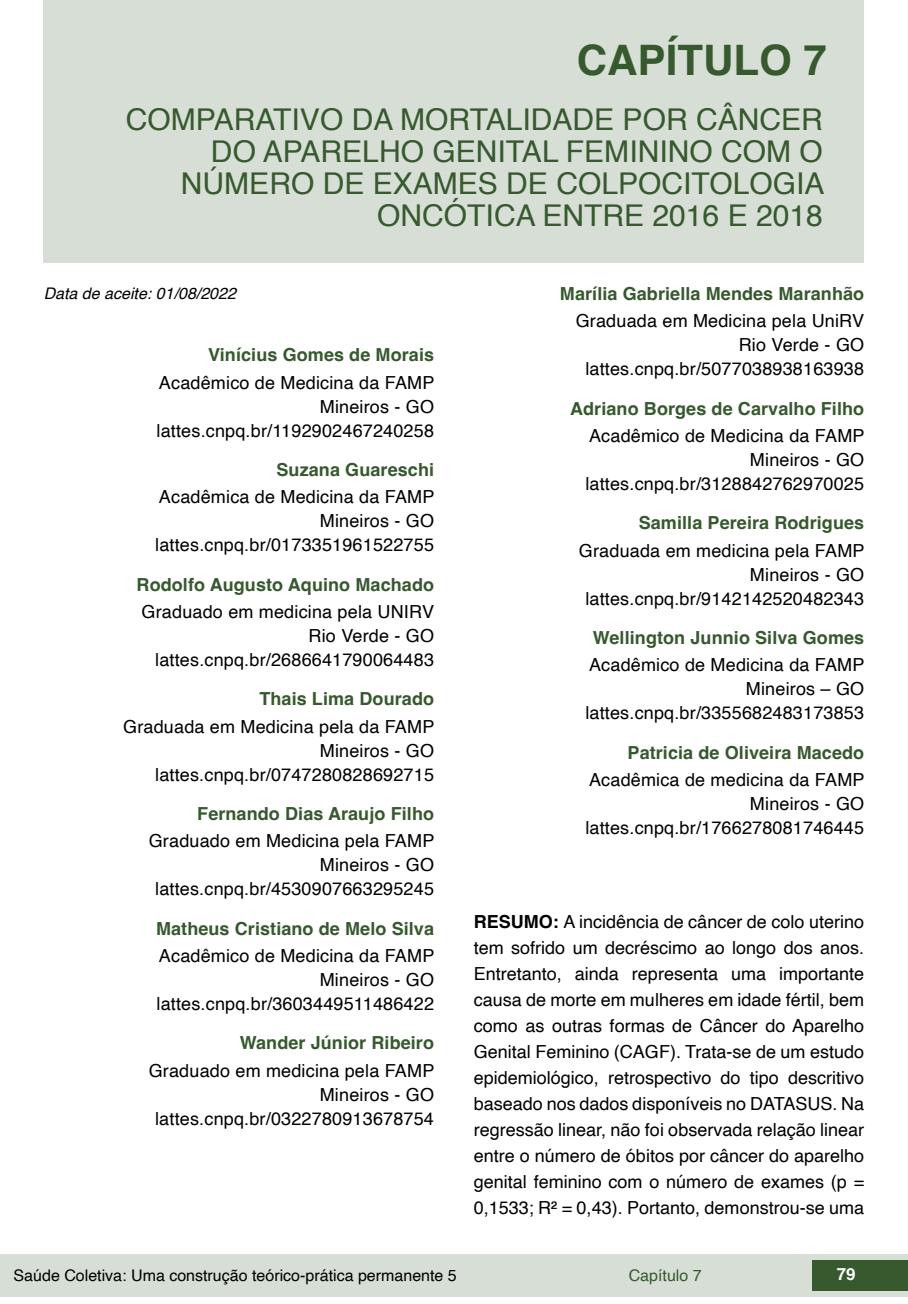
<style>
.page{position:relative;width:908px;height:1304px;background:#fff}
.page>*{position:absolute;margin:0;border:0;box-sizing:border-box;transform-origin:0 0}
.t1{font:700 42px "Helvetica";color:#36592e}
.t2{font:30px/32px "Helvetica";color:#36592e;text-align:right}
.t3{font:18px/24px "Helvetica";letter-spacing:.01em;color:#000;text-align:right}
.t4{font:700 18px "Helvetica";letter-spacing:.005em;color:#36592e}
.t5{font:700 16.8px "Helvetica";color:#fff}
.t6{font:16px "Helvetica";color:#000}
.t7{font:italic 16px "Helvetica";color:#000}
.t8{font:16px "Helvetica";color:#36592e}
.s1{font-weight:700}
</style>
<div class="page">
<div style="left:0;top:1254px;width:906px;height:43px;background:#d7ded5"></div>
<div style="left:812px;top:1261px;width:95px;height:30px;background:#36592e"></div>
<div style="left:44px;top:0;width:819px;height:263px;background:#d7ded5"></div>
<h1 class="t1" style="left:576px;top:35px;width:251px">CAPÍTULO 7</h1>
<h2 class="t2" style="left:126px;top:104px;width:699px">COMPARATIVO DA MORTALIDADE POR CÂNCER DO APARELHO GENITAL FEMININO COM O NÚMERO DE EXAMES DE COLPOCITOLOGIA ONCÓTICA ENTRE 2016 E 2018</h2>
<p class="t7" style="left:44px;top:280px;width:194px">Data de aceite: 01/08/2022</p>
<p class="t4" style="left:208px;top:344px;width:227px">Vinícius Gomes de Morais</p>
<p class="t3" style="left:156px;top:371px;width:279px">Acadêmico de Medicina da FAMP<br>Mineiros - GO lattes.cnpq.br/1192902467240258</p>
<p class="t4" style="left:276px;top:459px;width:159px">Suzana Guareschi</p>
<p class="t3" style="left:155px;top:486px;width:280px">Acadêmica de Medicina da FAMP<br>Mineiros - GO lattes.cnpq.br/0173351961522755</p>
<p class="t4" style="left:136px;top:573px;width:299px">Rodolfo Augusto Aquino Machado</p>
<p class="t3" style="left:141px;top:600px;width:294px">Graduado em medicina pela UNIRV<br>Rio Verde - GO lattes.cnpq.br/2686641790064483</p>
<p class="t4" style="left:259px;top:688px;width:176px">Thais Lima Dourado</p>
<p class="t3" style="left:123px;top:715px;width:312px">Graduada em Medicina pela da FAMP<br>Mineiros - GO lattes.cnpq.br/0747280828692715</p>
<p class="t4" style="left:197px;top:803px;width:238px">Fernando Dias Araujo Filho</p>
<p class="t3" style="left:149px;top:830px;width:287px">Graduado em Medicina pela FAMP<br>Mineiros - GO lattes.cnpq.br/4530907663295245</p>
<p class="t4" style="left:156px;top:917px;width:279px">Matheus Cristiano de Melo Silva</p>
<p class="t3" style="left:156px;top:944px;width:279px">Acadêmico de Medicina da FAMP<br>Mineiros - GO lattes.cnpq.br/3603449511486422</p>
<p class="t4" style="left:239px;top:1032px;width:196px">Wander Júnior Ribeiro</p>
<p class="t3" style="left:149px;top:1059px;width:287px">Graduado em medicina pela FAMP<br>Mineiros - GO lattes.cnpq.br/0322780913678754</p>
<p class="t4" style="left:559px;top:283px;width:305px">Marília Gabriella Mendes Maranhão</p>
<p class="t3" style="left:575px;top:310px;width:290px">Graduada em Medicina pela UniRV<br>Rio Verde - GO lattes.cnpq.br/5077038938163938</p>
<p class="t4" style="left:570px;top:397px;width:295px">Adriano Borges de Carvalho Filho</p>
<p class="t3" style="left:585px;top:424px;width:280px">Acadêmico de Medicina da FAMP<br>Mineiros - GO lattes.cnpq.br/3128842762970025</p>
<p class="t4" style="left:638px;top:512px;width:227px">Samilla Pereira Rodrigues</p>
<p class="t3" style="left:578px;top:539px;width:287px">Graduada em medicina pela FAMP<br>Mineiros - GO lattes.cnpq.br/9142142520482343</p>
<p class="t4" style="left:592px;top:627px;width:273px">Wellington Junnio Silva Gomes</p>
<p class="t3" style="left:585px;top:654px;width:280px">Acadêmico de Medicina da FAMP<br>Mineiros – GO lattes.cnpq.br/3355682483173853</p>
<p class="t4" style="left:627px;top:741px;width:238px">Patricia de Oliveira Macedo</p>
<p class="t3" style="left:585px;top:768px;width:280px">Acadêmica de medicina da FAMP<br>Mineiros - GO lattes.cnpq.br/1766278081746445</p>
<p class="t3" style="left:473px;top:909px;width:392px;line-height:26px;text-align:justify"><span class="s1">RESUMO:</span> A incidência de câncer de colo uterino tem sofrido um decréscimo ao longo dos anos.<br>Entretanto, ainda representa uma importante causa de morte em mulheres em idade fértil, bem como as outras formas de Câncer do Aparelho Genital Feminino (CAGF). Trata-se de um estudo epidemiológico, retrospectivo do tipo descritivo baseado nos dados disponíveis no DATASUS. Na regressão linear, não foi observada relação linear entre o número de óbitos por câncer do aparelho genital feminino com o número de exames (p = 0,1533; R² = 0,43). Portanto, demonstrou-se uma</p>
<p class="t6" style="left:14px;top:1263px;width:444px">Saúde Coletiva: Uma construção teórico-prática permanente 5</p>
<p class="t8" style="left:628px;top:1263px;width:74px">Capítulo 7</p>
<p class="t5" style="left:836px;top:1264px;width:20px">79</p>
</div>
